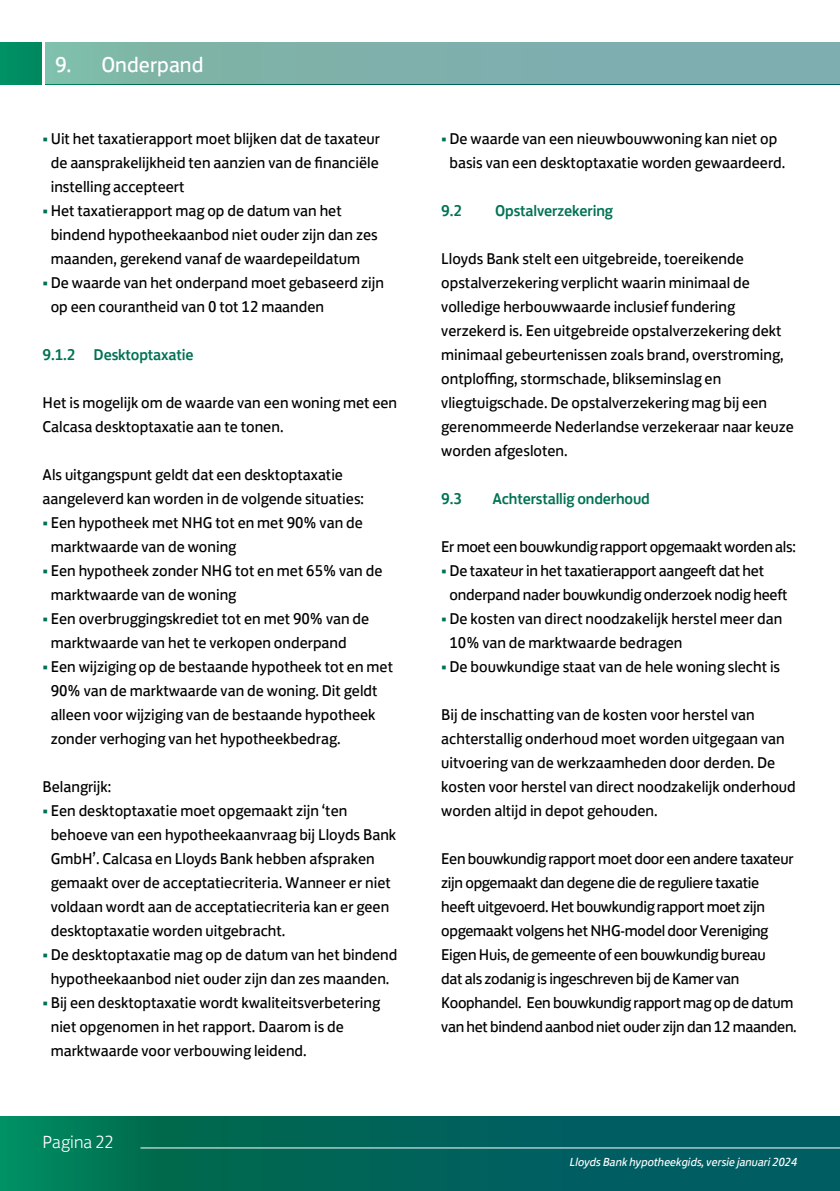
<style>
.page{position:relative;width:840px;height:1191px;background:#fff}
.page>*{position:absolute;margin:0;border:0;box-sizing:border-box;transform-origin:0 0}
.t1{font:22px "Lloyds Bank Jack";color:#fff}
.t2{font:300 18px "Lloyds Bank Jack";color:#fff}
.t3{font:16px/24px "Lloyds Bank Jack";color:#000}
.t4{font:16px/24px "Lloyds Bank Jack";letter-spacing:-.02em;color:#000}
.t5{font:500 16px "Lloyds Bank Jack";letter-spacing:-.01em;color:#007254}
.t6{font:italic 12px "Lloyds Bank Jack";letter-spacing:-.01em;color:#fff}
.s1{color:#007254}
</style>
<div class="page">
<svg style="left:0;top:1116px;width:839px;height:75px;background:#01675b"></svg>
<hr style="left:140px;top:1147px;width:699px;height:1px;background:#fff">
<div style="left:0;top:43px;width:839px;height:41px;background:#008c62"></div>
<div style="left:45px;top:43px;width:794px;height:41px;background:#7fb0ad"></div>
<hr style="left:43px;top:42px;width:2px;height:42px;background:#fff">
<h1 class="t1" style="left:55px;top:46px;width:150px">9. Onderpand</h1>
<p class="t3" style="left:51px;top:125px;width:330px;text-align:justify;text-indent:-8px"><span class="s1">•</span> Uit het taxatierapport moet blijken dat de taxateur de aansprakelijkheid ten aanzien van de financiële instelling accepteert</p>
<p class="t3" style="left:51px;top:197px;width:328px;text-indent:-8px"><span class="s1">•</span> Het taxatierapport mag op de datum van het bindend hypotheekaanbod niet ouder zijn dan zes maanden, gerekend vanaf de waardepeildatum</p>
<p class="t3" style="left:51px;top:269px;width:334px;text-indent:-8px"><span class="s1">•</span> De waarde van het onderpand moet gebaseerd zijn op een courantheid van 0 tot 12 maanden</p>
<p class="t5" style="left:43px;top:342px;width:152px">9.1.2 Desktoptaxatie</p>
<p class="t3" style="left:43px;top:389px;width:356px">Het is mogelijk om de waarde van een woning met een<br>Calcasa desktoptaxatie aan te tonen.</p>
<p class="t3" style="left:43px;top:461px;width:323px">Als uitgangspunt geldt dat een desktoptaxatie aangeleverd kan worden in de volgende situaties:</p>
<p class="t3" style="left:51px;top:509px;width:313px;text-indent:-8px"><span class="s1">•</span> Een hypotheek met NHG tot en met 90% van de marktwaarde van de woning</p>
<p class="t3" style="left:51px;top:557px;width:333px;text-indent:-8px"><span class="s1">•</span> Een hypotheek zonder NHG tot en met 65% van de marktwaarde van de woning</p>
<p class="t3" style="left:51px;top:605px;width:320px;text-indent:-8px"><span class="s1">•</span> Een overbruggingskrediet tot en met 90% van de marktwaarde van het te verkopen onderpand</p>
<p class="t3" style="left:51px;top:653px;width:343px;text-indent:-8px"><span class="s1">•</span> Een wijziging op de bestaande hypotheek tot en met 90% van de marktwaarde van de woning. Dit geldt alleen voor wijziging van de bestaande hypotheek zonder verhoging van het hypotheekbedrag.</p>
<p class="t3" style="left:43px;top:773px;width:70px">Belangrijk:</p>
<p class="t3" style="left:51px;top:797px;width:347px;text-indent:-8px"><span class="s1">•</span> Een desktoptaxatie moet opgemaakt zijn ‘ten behoeve van een hypotheekaanvraag bij Lloyds Bank GmbH’. Calcasa en Lloyds Bank hebben afspraken gemaakt over de acceptatiecriteria. Wanneer er niet voldaan wordt aan de acceptatiecriteria kan er geen desktoptaxatie worden uitgebracht.</p>
<p class="t3" style="left:43px;top:941px;width:356px;text-align:center"><span class="s1">•</span> De desktoptaxatie mag op de datum van het bindend hypotheekaanbod niet ouder zijn dan zes maanden.</p>
<p class="t3" style="left:51px;top:989px;width:331px;text-indent:-8px"><span class="s1">•</span> Bij een desktoptaxatie wordt kwaliteitsverbetering niet opgenomen in het rapport. Daarom is de marktwaarde voor verbouwing leidend.</p>
<p class="t2" style="left:43px;top:1127px;width:72px">Pagina 22</p>
<p class="t3" style="left:441px;top:125px;width:345px;text-align:center"><span class="s1">•</span> De waarde van een nieuwbouwwoning kan niet op basis van een desktoptaxatie worden gewaardeerd.</p>
<p class="t5" style="left:441px;top:198px;width:22px">9.2</p>
<p class="t5" style="left:495px;top:198px;width:119px">Opstalverzekering</p>
<p class="t3" style="left:441px;top:245px;width:354px">Lloyds Bank stelt een uitgebreide, toereikende opstalverzekering verplicht waarin minimaal de volledige herbouwwaarde inclusief fundering verzekerd is. Een uitgebreide opstalverzekering dekt minimaal gebeurtenissen zoals brand, overstroming, ontploffing, stormschade, blikseminslag en vliegtuigschade. De opstalverzekering mag bij een gerenommeerde Nederlandse verzekeraar naar keuze worden afgesloten.</p>
<p class="t5" style="left:441px;top:486px;width:22px">9.3</p>
<p class="t5" style="left:492px;top:486px;width:159px">Achterstallig onderhoud</p>
<p class="t4" style="left:441px;top:533px;width:356px">Er moet een bouwkundig rapport opgemaakt worden als:</p>
<p class="t3" style="left:449px;top:557px;width:339px;text-indent:-8px"><span class="s1">•</span> De taxateur in het taxatierapport aangeeft dat het onderpand nader bouwkundig onderzoek nodig heeft</p>
<p class="t3" style="left:449px;top:605px;width:334px;text-indent:-8px"><span class="s1">•</span> De kosten van direct noodzakelijk herstel meer dan<br>10% van de marktwaarde bedragen</p>
<p class="t3" style="left:441px;top:653px;width:340px"><span class="s1">•</span> De bouwkundige staat van de hele woning slecht is</p>
<p class="t3" style="left:441px;top:701px;width:356px">Bij de inschatting van de kosten voor herstel van achterstallig onderhoud moet worden uitgegaan van uitvoering van de werkzaamheden door derden. De kosten voor herstel van direct noodzakelijk onderhoud worden altijd in depot gehouden.</p>
<p class="t4" style="left:441px;top:845px;width:357px">Een bouwkundig rapport moet door een andere taxateur zijn opgemaakt dan degene die de reguliere taxatie heeft uitgevoerd. Het bouwkundig rapport moet zijn opgemaakt volgens het NHG-model door Vereniging Eigen Huis, de gemeente of een bouwkundig bureau<br>dat als zodanig is ingeschreven bij de Kamer van Koophandel. Een bouwkundig rapport mag op de datum van het bindend aanbod niet ouder zijn dan 12 maanden.</p>
<p class="t6" style="left:569px;top:1152px;width:229px">Lloyds Bank hypotheekgids, versie januari 2024</p>
</div>
